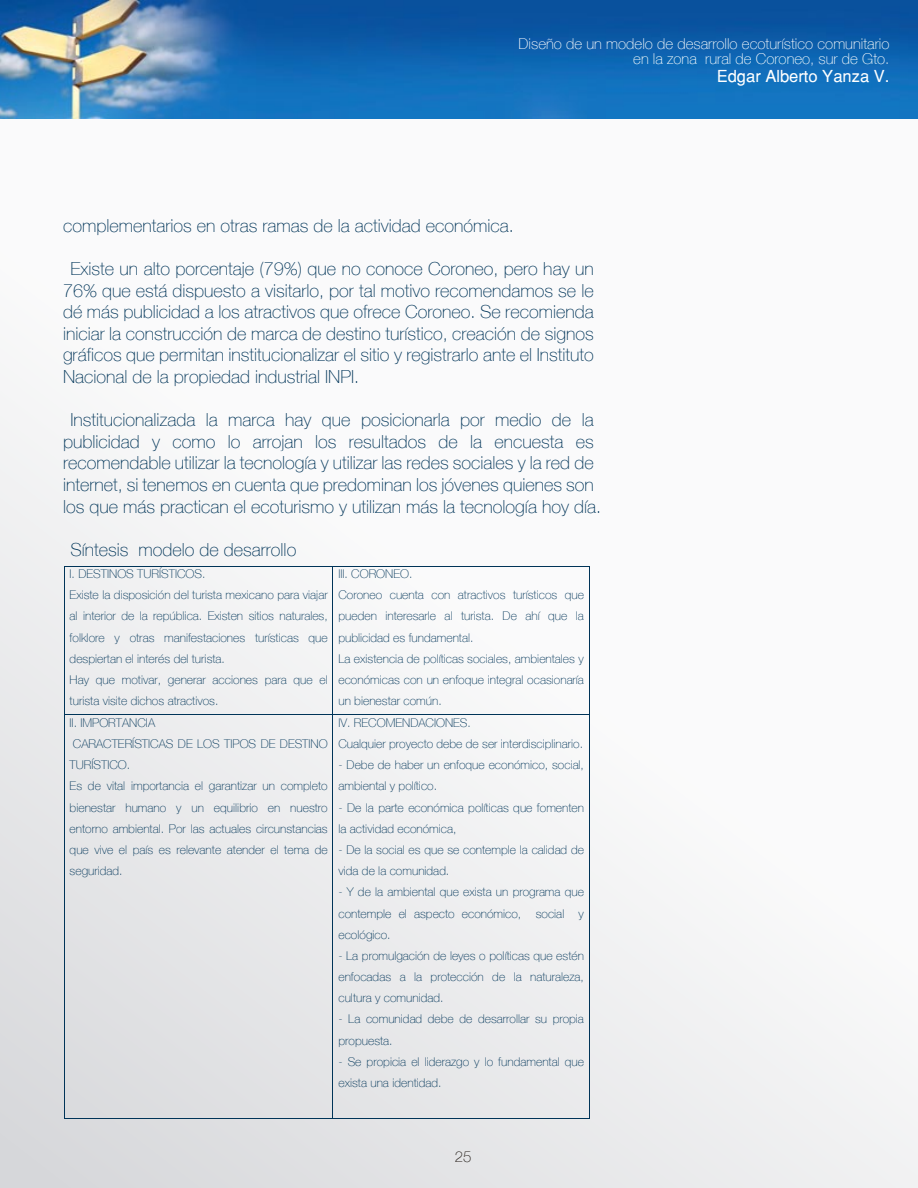
<style>
.page{position:relative;width:918px;height:1188px;background:#fff}
.page>*{position:absolute;margin:0;border:0;box-sizing:border-box;transform-origin:0 0}
.t1{font:100 18px/21.6px "Helve Nue";color:#003458;text-align:justify}
.t2{font:16.5px "Helvetica";color:#fff}
.t3{font:100 15px/15px "Helve Nue";color:#fff;text-align:right}
.t4{font:100 15px "Helve Nue";color:#1f1813}
.t5{font:100 12px/21.1px "Helve Nue";color:#003458}
</style>
<div class="page">
<div style="left:0;top:4px;width:918px;height:1184px;background:linear-gradient(to bottom,#fff,#e7e7e9)"></div>
<img style="left:0;top:0;width:918px;height:118px">
<hr style="left:64px;top:566px;width:269px;height:1px;background:#003458">
<hr style="left:333px;top:566px;width:256px;height:1px;background:#003458">
<hr style="left:64px;top:566px;width:1px;height:149px;background:#003458">
<hr style="left:333px;top:566px;width:1px;height:149px;background:#003458">
<hr style="left:589px;top:566px;width:1px;height:149px;background:#003458">
<hr style="left:64px;top:715px;width:269px;height:1px;background:#003458">
<hr style="left:333px;top:715px;width:256px;height:1px;background:#003458">
<hr style="left:64px;top:715px;width:1px;height:403px;background:#003458">
<hr style="left:64px;top:1118px;width:269px;height:1px;background:#003458">
<hr style="left:333px;top:715px;width:1px;height:403px;background:#003458">
<hr style="left:333px;top:1118px;width:256px;height:1px;background:#003458">
<hr style="left:589px;top:715px;width:1px;height:403px;background:#003458">
<p class="t3" style="left:519px;top:36px;width:372px">Diseño de un modelo de desarrollo ecoturístico comunitario en la zona rural de Coroneo, sur de Gto.</p>
<h2 class="t2" style="left:717px;top:67px;width:174px">Edgar Alberto Yanza V.</h2>
<h1 class="t1" style="left:63px;top:214px;width:452px">complementarios en otras ramas de la actividad económica.</h1>
<p class="t1" style="left:63px;top:257px;width:532px;text-indent:8px">Existe un alto porcentaje (79%) que no conoce Coroneo, pero hay un 76% que está dispuesto a visitarlo, por tal motivo recomendamos se le dé más publicidad a los atractivos que ofrece Coroneo. Se recomienda iniciar la construcción de marca de destino turístico, creación de signos gráficos que permitan institucionalizar el sitio y registrarlo ante el Instituto Nacional de la propiedad industrial INPI.</p>
<p class="t1" style="left:63px;top:409px;width:540px;text-align:center">Institucionalizada la marca hay que posicionarla por medio de la publicidad y como lo arrojan los resultados de la encuesta es recomendable utilizar la tecnología y utilizar las redes sociales y la red de internet, si tenemos en cuenta que predominan los jóvenes quienes son los que más practican el ecoturismo y utilizan más la tecnología hoy día.</p>
<h1 class="t1" style="left:71px;top:538px;width:227px">Síntesis modelo de desarrollo</h1>
<p class="t5" style="left:70px;top:563px;width:260px">I. DESTINOS TURÍSTICOS.<br>Existe la disposición del turista mexicano para viajar al interior de la república. Existen sitios naturales, folklore y otras manifestaciones turísticas que despiertan el interés del turista.<br>Hay que motivar, generar acciones para que el turista visite dichos atractivos.</p>
<p class="t5" style="left:338px;top:563px;width:247px">III. CORONEO.<br>Coroneo cuenta con atractivos turísticos que pueden interesarle al turista. De ahí que la publicidad es fundamental.<br>La existencia de políticas sociales, ambientales y económicas con un enfoque integral ocasionaría un bienestar común.</p>
<p class="t5" style="left:70px;top:712px;width:260px">II. IMPORTANCIA<br>CARACTERÍSTICAS DE LOS TIPOS DE DESTINO TURÍSTICO.<br>Es de vital importancia el garantizar un completo bienestar humano y un equilibrio en nuestro entorno ambiental. Por las actuales circunstancias que vive el país es relevante atender el tema de seguridad.</p>
<p class="t5" style="left:338px;top:711px;width:246px">IV. RECOMENDACIONES.<br>Cualquier proyecto debe de ser interdisciplinario.</p>
<p class="t5" style="left:338px;top:754px;width:247px">- Debe de haber un enfoque económico, social, ambiental y político.</p>
<p class="t5" style="left:338px;top:796px;width:247px">- De la parte económica políticas que fomenten la actividad económica,</p>
<p class="t5" style="left:338px;top:839px;width:247px">- De la social es que se contemple la calidad de vida de la comunidad.</p>
<p class="t5" style="left:338px;top:881px;width:247px;text-align:justify">- Y de la ambiental que exista un programa que contemple el aspecto económico, social y ecológico.</p>
<p class="t5" style="left:338px;top:945px;width:247px;text-align:justify">- La promulgación de leyes o políticas que estén enfocadas a la protección de la naturaleza, cultura y comunidad.</p>
<p class="t5" style="left:338px;top:1008px;width:247px">- La comunidad debe de desarrollar su propia propuesta.</p>
<p class="t5" style="left:338px;top:1050px;width:247px">- Se propicia el liderazgo y lo fundamental que exista una identidad.</p>
<p class="t4" style="left:455px;top:1147px;width:18px">25</p>
</div>
